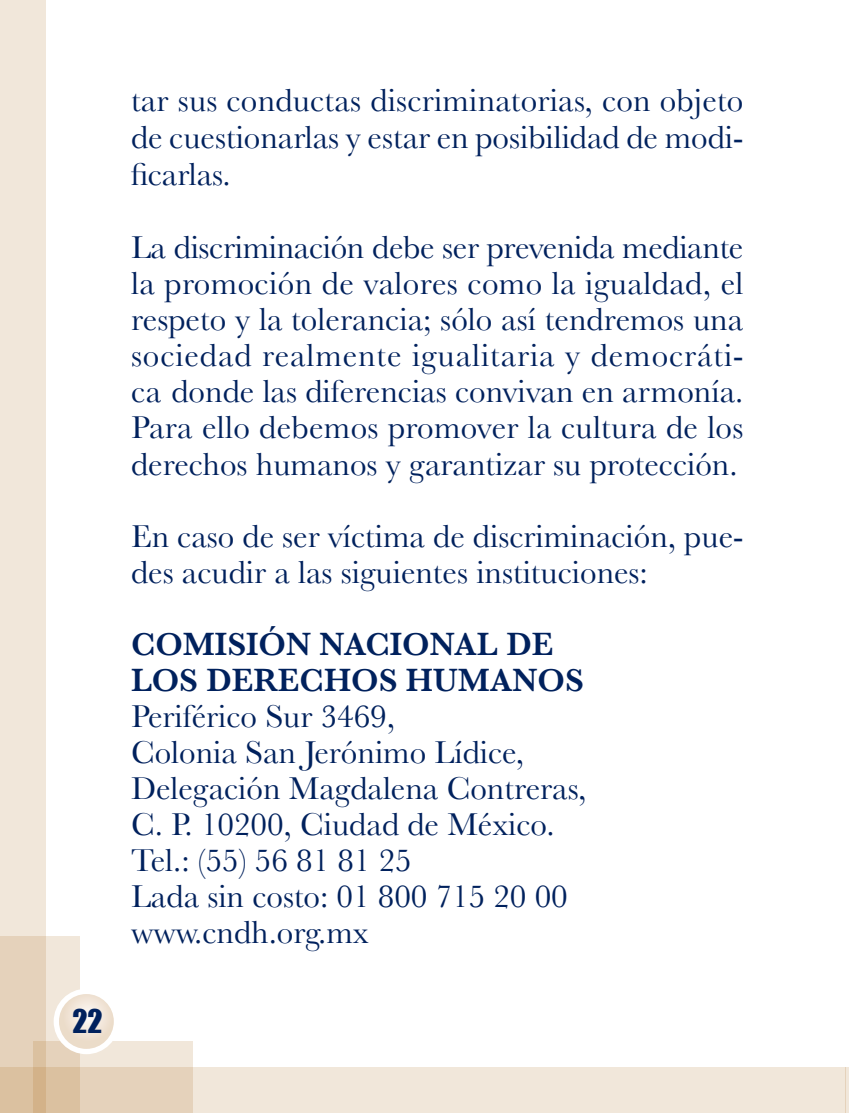
<style>
.page{position:relative;width:849px;height:1113px;background:#fff}
.page>*{position:absolute;margin:0;border:0;box-sizing:border-box;transform-origin:0 0}
.texto_general{font:33px/36px "Baskerville";color:#00215d;text-align:justify}
.directorio{font:33px "Baskerville";color:#00215d}
.directorio-2{font:600 33px "Baskerville";color:#00215d}
.t1{font:30px "Impact";color:#00215d}
</style>
<div class="page">
<div style="left:0;top:0;width:46px;height:1112px;background:#f1e7da"></div>
<svg style="left:0;top:936px;width:80px;height:131px;background:#e8d8c4"></svg>
<svg style="left:33px;top:1041px;width:159px;height:26px;background:#ecdfce"></svg>
<svg style="left:845px;top:1067px;width:4px;height:40px"></svg>
<svg style="left:0;top:1067px;width:845px;height:45px;background:#ede0cf"></svg>
<div style="left:54px;top:988px;width:65px;height:66px;background:#fff;border-radius:50%"></div>
<svg style="left:59px;top:994px;width:55px;height:54px;background:#f0e4d7"></svg>
<svg style="left:843px;top:1107px;width:6px;height:6px"></svg>
<p class="t1" style="left:72px;top:1003px;width:32px">22</p>
<p class="texto_general" style="left:131px;top:81px;width:614px;line-height:37.2px">tar sus conductas discriminatorias, con objeto de cuestionarlas y estar en posibilidad de modi&shy;ficarlas.</p>
<p class="texto_general" style="left:131px;top:229px;width:614px">La discriminación debe ser prevenida mediante la promoción de valores como la igualdad, el respeto y la tolerancia; sólo así tendremos una sociedad realmente igualitaria y democráti&shy;ca donde las diferencias convivan en armonía.<br>Para ello debemos promover la cultura de los derechos humanos y garantizar su protección.</p>
<p class="texto_general" style="left:131px;top:517px;width:614px">En caso de ser víctima de discriminación, pue-</p>
<p class="texto_general" style="left:131px;top:553px;width:518px">des acudir a las siguientes instituciones:</p>
<p class="directorio-2" style="left:131px;top:624px;width:424px">COMISIÓN NACIONAL DE</p>
<p class="directorio-2" style="left:131px;top:660px;width:454px">LOS DERECHOS HUMANOS</p>
<p class="directorio" style="left:131px;top:696px;width:265px">Periférico Sur 3469,</p>
<p class="directorio" style="left:131px;top:732px;width:394px">Colonia San Jerónimo Lídice,</p>
<p class="directorio" style="left:131px;top:768px;width:457px">Delegación Magdalena Contreras,</p>
<p class="directorio" style="left:131px;top:804px;width:425px">C. P. 10200, Ciudad de México.</p>
<p class="directorio" style="left:131px;top:840px;width:282px">Tel.: (55) 56 81 81 25</p>
<p class="directorio" style="left:131px;top:876px;width:438px">Lada sin costo: 01 800 715 20 00</p>
<p class="directorio" style="left:131px;top:912px;width:239px">www.cndh.org.mx</p>
</div>
